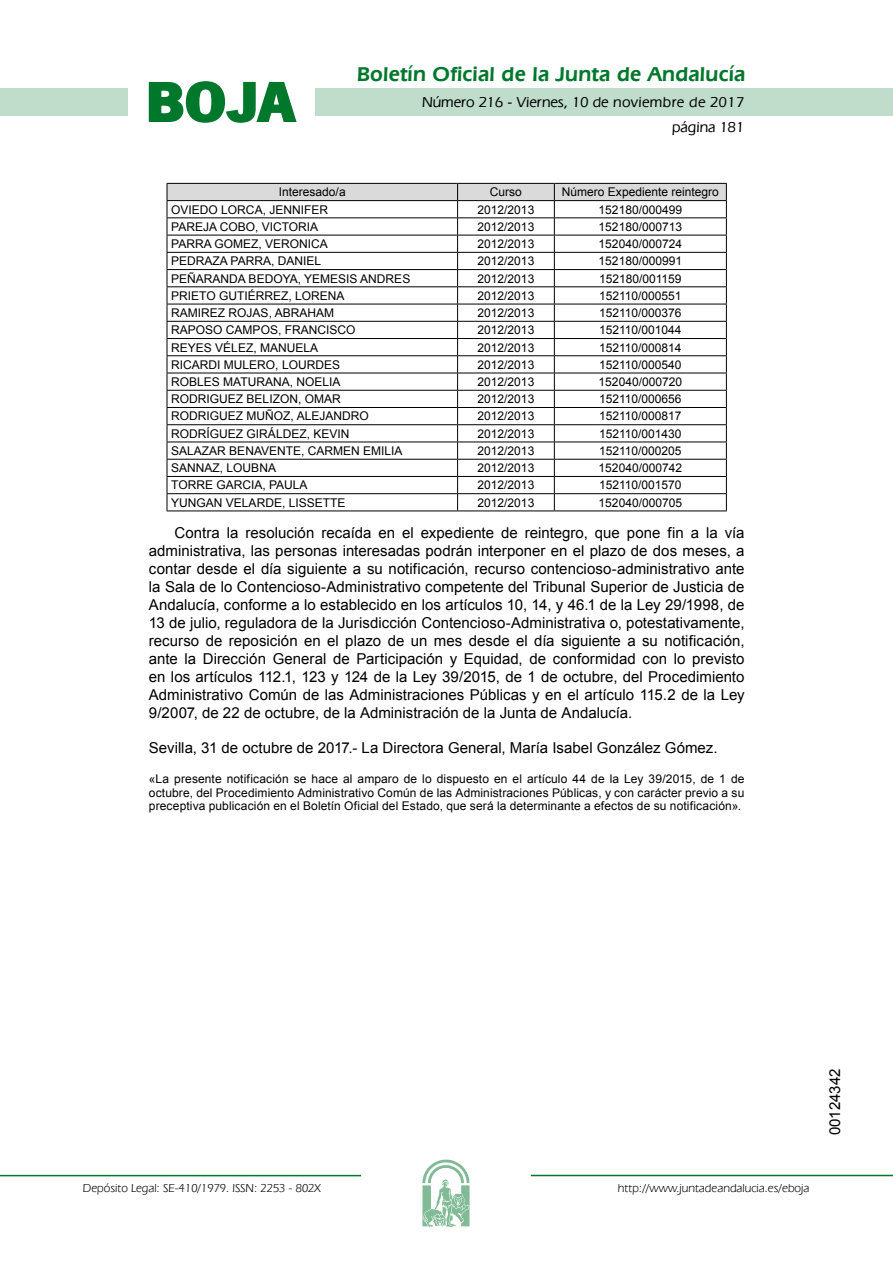
<style>
.page{position:relative;width:893px;height:1263px;background:#fff}
.page>*{position:absolute;margin:0;border:0;box-sizing:border-box;transform-origin:0 0}
.t1{font:700 57.75px "News Got T";color:#00782c;scale:1.14 1}
.t2{font:600 21px "Eras IT Cby BT";letter-spacing:.01em;color:#00782c}
.t3{font:15px/18px "Arial";color:#000;text-align:justify}
.t4{font:500 15px/24.5px "Eras IT Cby BT";color:#000;text-align:right}
.t5{font:12px/13.5px "Arial";color:#000;text-align:justify}
.t6{font:12px "Eras IT Cby BT";color:#000}
</style>
<div class="page">
<div style="left:315px;top:88px;width:577px;height:28px;background:#bfddca"></div>
<div style="left:0;top:88px;width:128px;height:28px;background:#bfddca"></div>
<hr style="left:0;top:1175px;width:361px;height:1px;background:#00782c">
<svg style="left:422px;top:1159px;width:47px;height:68px"></svg>
<hr style="left:531px;top:1175px;width:361px;height:1px;background:#00782c">
<svg style="left:148px;top:81px;width:149px;height:42px"></svg>
<svg style="left:167px;top:183px;width:560px;height:328px"></svg>
<hr style="left:167px;top:511px;width:290px;height:1px;background:#000">
<hr style="left:457px;top:511px;width:97px;height:1px;background:#000">
<hr style="left:554px;top:511px;width:172px;height:1px;background:#000">
<h1 class="t1" style="left:145px;top:68px;width:133px">BOJA</h1>
<h2 class="t2" style="left:357px;top:62px;width:390px">Boletín Oficial de la Junta de Andalucía</h2>
<p class="t4" style="left:422px;top:90px;width:324px">Número 216 - Viernes, 10 de noviembre de 2017 página 181</p>
<p class="t5" style="left:279px;top:186px;width:68px">Interesado/a</p>
<p class="t5" style="left:490px;top:186px;width:34px">Curso</p>
<p class="t5" style="left:562px;top:186px;width:158px">Número Expediente reintegro</p>
<p class="t5" style="left:171px;top:203px;width:158px">OVIEDO LORCA, JENNIFER</p>
<p class="t5" style="left:477px;top:203px;width:58px">2012/2013</p>
<p class="t5" style="left:598px;top:203px;width:85px">152180/000499</p>
<p class="t5" style="left:171px;top:220px;width:148px">PAREJA COBO, VICTORIA</p>
<p class="t5" style="left:477px;top:220px;width:58px">2012/2013</p>
<p class="t5" style="left:598px;top:220px;width:85px">152180/000713</p>
<p class="t5" style="left:171px;top:237px;width:158px">PARRA GOMEZ, VERONICA</p>
<p class="t5" style="left:477px;top:237px;width:58px">2012/2013</p>
<p class="t5" style="left:598px;top:237px;width:85px">152040/000724</p>
<p class="t5" style="left:171px;top:254px;width:151px">PEDRAZA PARRA, DANIEL</p>
<p class="t5" style="left:477px;top:254px;width:58px">2012/2013</p>
<p class="t5" style="left:598px;top:254px;width:85px">152180/000991</p>
<p class="t5" style="left:171px;top:272px;width:240px">PEÑARANDA BEDOYA, YEMESIS ANDRES</p>
<p class="t5" style="left:477px;top:272px;width:58px">2012/2013</p>
<p class="t5" style="left:599px;top:272px;width:84px">152180/001159</p>
<p class="t5" style="left:171px;top:289px;width:175px">PRIETO GUTIÉRREZ, LORENA</p>
<p class="t5" style="left:477px;top:289px;width:58px">2012/2013</p>
<p class="t5" style="left:599px;top:289px;width:84px">152110/000551</p>
<p class="t5" style="left:171px;top:306px;width:164px">RAMIREZ ROJAS, ABRAHAM</p>
<p class="t5" style="left:477px;top:306px;width:58px">2012/2013</p>
<p class="t5" style="left:599px;top:306px;width:84px">152110/000376</p>
<p class="t5" style="left:171px;top:323px;width:186px">RAPOSO CAMPOS, FRANCISCO</p>
<p class="t5" style="left:477px;top:323px;width:58px">2012/2013</p>
<p class="t5" style="left:599px;top:323px;width:84px">152110/001044</p>
<p class="t5" style="left:171px;top:341px;width:148px">REYES VÉLEZ, MANUELA</p>
<p class="t5" style="left:477px;top:341px;width:58px">2012/2013</p>
<p class="t5" style="left:599px;top:341px;width:84px">152110/000814</p>
<p class="t5" style="left:171px;top:358px;width:170px">RICARDI MULERO, LOURDES</p>
<p class="t5" style="left:477px;top:358px;width:58px">2012/2013</p>
<p class="t5" style="left:599px;top:358px;width:84px">152110/000540</p>
<p class="t5" style="left:171px;top:375px;width:171px">ROBLES MATURANA, NOELIA</p>
<p class="t5" style="left:477px;top:375px;width:58px">2012/2013</p>
<p class="t5" style="left:598px;top:375px;width:85px">152040/000720</p>
<p class="t5" style="left:171px;top:392px;width:171px">RODRIGUEZ BELIZON, OMAR</p>
<p class="t5" style="left:477px;top:392px;width:58px">2012/2013</p>
<p class="t5" style="left:599px;top:392px;width:84px">152110/000656</p>
<p class="t5" style="left:171px;top:410px;width:199px">RODRIGUEZ MUÑOZ, ALEJANDRO</p>
<p class="t5" style="left:477px;top:410px;width:58px">2012/2013</p>
<p class="t5" style="left:599px;top:410px;width:84px">152110/000817</p>
<p class="t5" style="left:171px;top:427px;width:180px">RODRÍGUEZ GIRÁLDEZ, KEVIN</p>
<p class="t5" style="left:477px;top:427px;width:58px">2012/2013</p>
<p class="t5" style="left:599px;top:427px;width:84px">152110/001430</p>
<p class="t5" style="left:171px;top:444px;width:233px">SALAZAR BENAVENTE, CARMEN EMILIA</p>
<p class="t5" style="left:477px;top:444px;width:58px">2012/2013</p>
<p class="t5" style="left:599px;top:444px;width:84px">152110/000205</p>
<p class="t5" style="left:171px;top:461px;width:106px">SANNAZ, LOUBNA</p>
<p class="t5" style="left:477px;top:461px;width:58px">2012/2013</p>
<p class="t5" style="left:598px;top:461px;width:85px">152040/000742</p>
<p class="t5" style="left:171px;top:479px;width:138px">TORRE GARCIA, PAULA</p>
<p class="t5" style="left:477px;top:479px;width:58px">2012/2013</p>
<p class="t5" style="left:599px;top:479px;width:84px">152110/001570</p>
<p class="t5" style="left:171px;top:496px;width:176px">YUNGAN VELARDE, LISSETTE</p>
<p class="t5" style="left:477px;top:496px;width:58px">2012/2013</p>
<p class="t5" style="left:598px;top:496px;width:85px">152040/000705</p>
<p class="t3" style="left:149px;top:524px;width:597px;text-indent:26px">Contra la resolución recaída en el expediente de reintegro, que pone fin a la vía administrativa, las personas interesadas podrán interponer en el plazo de dos meses, a contar desde el día siguiente a su notificación, recurso contencioso-administrativo ante la Sala de lo Contencioso-Administrativo competente del Tribunal Superior de Justicia de Andalucía, conforme a lo establecido en los artículos 10, 14, y 46.1 de la Ley 29/1998, de 13 de julio, reguladora de la Jurisdicción Contencioso-Administrativa o, potestativamente, recurso de reposición en el plazo de un mes desde el día siguiente a su notificación, ante la Dirección General de Participación y Equidad, de conformidad con lo previsto en los artículos 112.1, 123 y 124 de la Ley 39/2015, de 1 de octubre, del Procedimiento Administrativo Común de las Administraciones Públicas y en el artículo 115.2 de la Ley 9/2007, de 22 de octubre, de la Administración de la Junta de Andalucía.</p>
<p class="t3" style="left:149px;top:739px;width:570px">Sevilla, 31 de octubre de 2017.- La Directora General, María Isabel González Gómez.</p>
<p class="t5" style="left:149px;top:772px;width:597px">«La presente notificación se hace al amparo de lo dispuesto en el artículo 44 de la Ley 39/2015, de 1 de octubre, del Procedimiento Administrativo Común de las Administraciones Públicas, y con carácter previo a su preceptiva publicación en el Boletín Oficial del Estado, que será la determinante a efectos de su notificación».</p>
<p class="t6" style="left:83px;top:1181px;width:239px">Depósito Legal: SE-410/1979. ISSN: 2253 - 802X</p>
<p class="t6" style="left:618px;top:1181px;width:193px">http://www.juntadeandalucia.es/eboja</p>
<p class="t3" style="left:826px;top:1135px;width:68px;rotate:-90deg">00124342</p>
</div>
